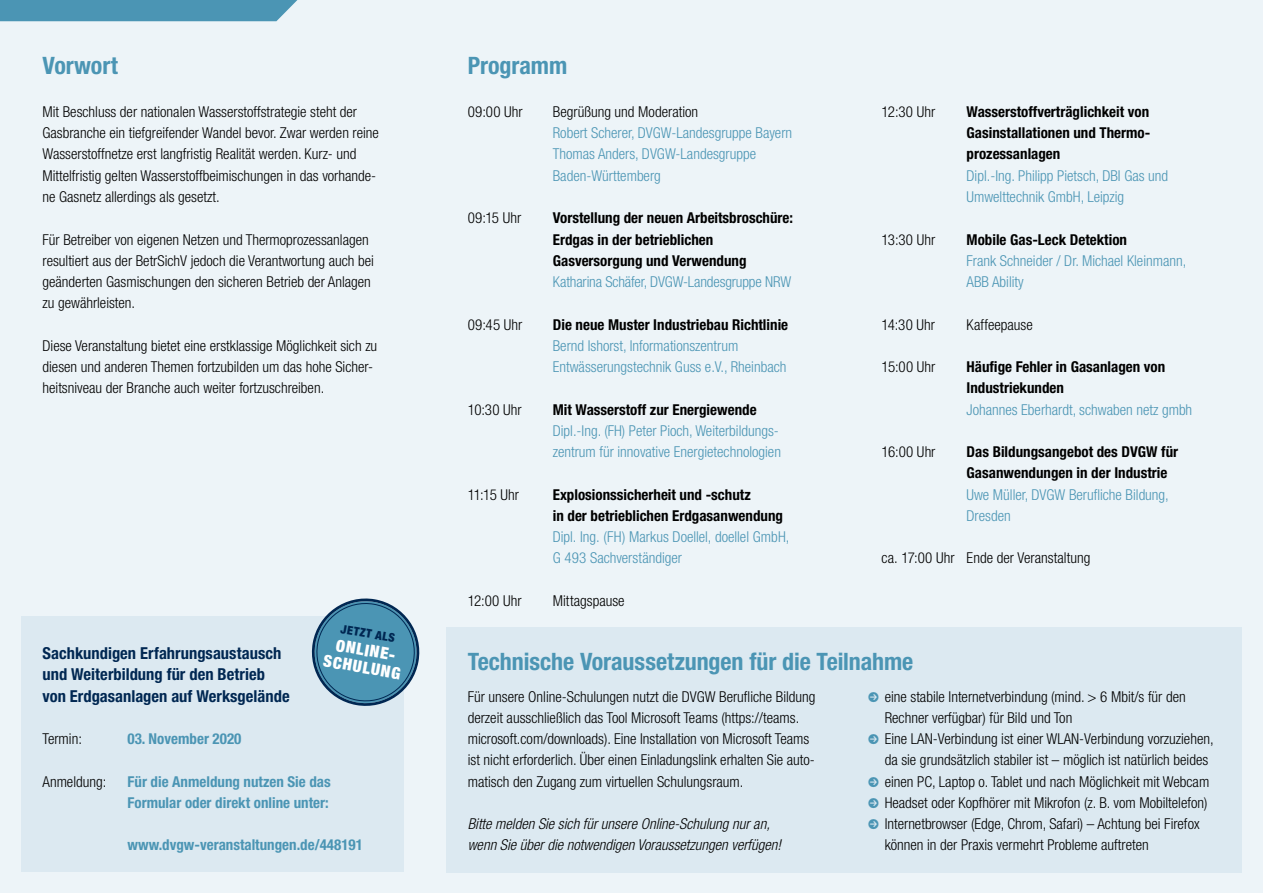
<style>
.page{position:relative;width:1263px;height:893px;background:#edf4f8}
.page>*{position:absolute;margin:0;border:0;box-sizing:border-box;transform-origin:0 0}
.t1{font:700 condensed 24px "Helvetica Neue LT Pro";letter-spacing:-.005em;color:#4b95b4}
.t2{font:700 condensed 24px "Helvetica Neue LT Std";letter-spacing:-.005em;color:#4b95b4}
.t3{font:700 condensed 16.5px/21.3px "Helvetica Neue LT Std";color:#002752}
.DVGW_Subheadline_77{font:900 condensed 16.5px "Helvetica Neue LT Std";color:#fff}
.DVGW_Zwischenübersch{font:300 condensed 15px/21.3px "Helvetica Neue LT Std";color:#000}
.t4{font:300 condensed 15px/21.3px "Helvetica Neue LT Pro";color:#000}
.DVGW_Zwischenübersch-2{font:300 condensed 15px/21.3px "Helvetica Neue LT Std";color:#4b95b4}
.DVGW_Zwischenübersch-3{font:700 condensed 15px/21.3px "Helvetica Neue LT Std";color:#000}
.DVGW_Zwischenübersch-4{font:700 condensed 15px/21.3px "Helvetica Neue LT Std";color:#4b95b4}
.t5{font:italic 300 condensed 15px "Helvetica Neue LT Std";color:#000}
.DVGW_Subheadline_77-2{font:900 condensed 12px "Helvetica Neue LT Std";color:#002752}
</style>
<div class="page">
<div style="left:0;top:0;width:297px;height:21px;background:#4b95b4"></div>
<div style="left:21px;top:617px;width:383px;height:255px;background:#dce9f1"></div>
<svg style="left:306px;top:598px;width:114px;height:108px"></svg>
<div style="left:446px;top:627px;width:796px;height:246px;background:#dce9f1"></div>
<p class="t2" style="left:43px;top:51px;width:77px">Vorwort</p>
<p class="DVGW_Zwischenübersch" style="left:43px;top:101px;width:338px">Mit Beschluss der nationalen Wasserstoffstrategie steht der Gasbranche ein tiefgreifender Wandel bevor. Zwar werden reine Wasserstoffnetze erst langfristig Realität werden. Kurz- und Mittelfristig gelten Wasserstoffbeimischungen in das vorhande&shy;ne Gasnetz allerdings als gesetzt.</p>
<p class="DVGW_Zwischenübersch" style="left:43px;top:228px;width:333px">Für Betreiber von eigenen Netzen und Thermoprozessanlagen resultiert aus der BetrSichV jedoch die Verantwortung auch bei geänderten Gasmischungen den sicheren Betrieb der Anlagen zu gewährleisten.</p>
<p class="DVGW_Zwischenübersch" style="left:43px;top:335px;width:336px">Diese Veranstaltung bietet eine erstklassige Möglichkeit sich zu diesen und anderen Themen fortzubilden um das hohe Sicher&shy;heitsniveau der Branche auch weiter fortzuschreiben.</p>
<p class="t2" style="left:468px;top:51px;width:101px">Programm</p>
<p class="DVGW_Zwischenübersch" style="left:468px;top:101px;width:56px">09:00 Uhr</p>
<p class="DVGW_Zwischenübersch" style="left:553px;top:101px;width:147px">Begrüßung und Moderation</p>
<p class="DVGW_Zwischenübersch-2" style="left:553px;top:122px;width:241px">Robert Scherer, DVGW-Landesgruppe Bayern</p>
<p class="DVGW_Zwischenübersch-2" style="left:553px;top:143px;width:205px">Thomas Anders, DVGW-Landesgruppe<br>Baden-Württemberg</p>
<p class="DVGW_Zwischenübersch" style="left:468px;top:207px;width:55px">09:15 Uhr</p>
<p class="DVGW_Zwischenübersch-3" style="left:553px;top:207px;width:242px">Vorstellung der neuen Arbeitsbroschüre:<br>Erdgas in der betrieblichen<br>Gasversorgung und Verwendung</p>
<p class="DVGW_Zwischenübersch-2" style="left:553px;top:271px;width:240px">Katharina Schäfer, DVGW-Landesgruppe NRW</p>
<p class="DVGW_Zwischenübersch" style="left:468px;top:313px;width:56px">09:45 Uhr</p>
<p class="DVGW_Zwischenübersch-3" style="left:553px;top:313px;width:237px">Die neue Muster Industriebau Richtlinie</p>
<p class="DVGW_Zwischenübersch-2" style="left:553px;top:335px;width:235px">Bernd Ishorst, Informationszentrum<br>Entwässerungstechnik Guss e.V., Rheinbach</p>
<p class="DVGW_Zwischenübersch" style="left:468px;top:398px;width:55px">10:30 Uhr</p>
<p class="DVGW_Zwischenübersch-3" style="left:553px;top:398px;width:205px">Mit Wasserstoff zur Energiewende</p>
<p class="DVGW_Zwischenübersch-2" style="left:553px;top:420px;width:230px">Dipl.-Ing. (FH) Peter Pioch, Weiterbildungs&shy;zentrum für innovative Energietechnologien</p>
<p class="DVGW_Zwischenübersch" style="left:468px;top:484px;width:53px">11:15 Uhr</p>
<p class="DVGW_Zwischenübersch-3" style="left:553px;top:483px;width:232px">Explosionssicherheit und -schutz<br>in der betrieblichen Erdgasanwendung</p>
<p class="DVGW_Zwischenübersch-2" style="left:553px;top:526px;width:238px">Dipl. Ing. (FH) Markus Doellel, doellel GmbH,<br>G 493 Sachverständiger</p>
<p class="DVGW_Zwischenübersch" style="left:468px;top:590px;width:55px">12:00 Uhr</p>
<p class="DVGW_Zwischenübersch" style="left:553px;top:590px;width:73px">Mittagspause</p>
<p class="DVGW_Zwischenübersch" style="left:881px;top:101px;width:55px">12:30 Uhr</p>
<p class="DVGW_Zwischenübersch-3" style="left:966px;top:101px;width:185px;text-align:justify">Wasserstoffverträglichkeit von Gasinstallationen und Thermo&shy;prozessanlagen</p>
<p class="DVGW_Zwischenübersch-2" style="left:966px;top:165px;width:203px">Dipl.-Ing. Philipp Pietsch, DBI Gas und<br>Umwelttechnik GmbH, Leipzig</p>
<p class="DVGW_Zwischenübersch" style="left:881px;top:228px;width:55px">13:30 Uhr</p>
<p class="DVGW_Zwischenübersch-3" style="left:966px;top:228px;width:162px">Mobile Gas-Leck Detektion</p>
<p class="DVGW_Zwischenübersch-2" style="left:966px;top:250px;width:221px">Frank Schneider / Dr. Michael Kleinmann,</p>
<p class="DVGW_Zwischenübersch-2" style="left:966px;top:271px;width:59px">ABB Ability</p>
<p class="DVGW_Zwischenübersch" style="left:881px;top:313px;width:55px">14:30 Uhr</p>
<p class="DVGW_Zwischenübersch" style="left:966px;top:313px;width:68px">Kaffeepause</p>
<p class="DVGW_Zwischenübersch" style="left:881px;top:356px;width:55px">15:00 Uhr</p>
<p class="DVGW_Zwischenübersch-3" style="left:966px;top:356px;width:200px">Häufige Fehler in Gasanlagen von<br>Industriekunden</p>
<p class="DVGW_Zwischenübersch-2" style="left:966px;top:398px;width:227px">Johannes Eberhardt, schwaben netz gmbh</p>
<p class="DVGW_Zwischenübersch" style="left:881px;top:441px;width:55px">16:00 Uhr</p>
<p class="DVGW_Zwischenübersch-3" style="left:966px;top:441px;width:213px">Das Bildungsangebot des DVGW für<br>Gasanwendungen in der Industrie</p>
<p class="DVGW_Zwischenübersch-2" style="left:966px;top:484px;width:204px">Uwe Müller, DVGW Berufliche Bildung,<br>Dresden</p>
<p class="DVGW_Zwischenübersch" style="left:881px;top:547px;width:210px">ca. 17:00 Uhr Ende der Veranstaltung</p>
<p class="DVGW_Subheadline_77-2" style="left:342px;top:621px;width:56px;rotate:10deg">JETZT ALS</p>
<p class="DVGW_Subheadline_77" style="left:338px;top:635px;width:64px;rotate:10deg">ONLINE-</p>
<p class="t3" style="left:43px;top:642px;width:249px">Sachkundigen Erfahrungsaustausch und Weiterbildung für den Betrieb von Erdgasanlagen auf Werksgelände</p>
<p class="DVGW_Zwischenübersch" style="left:43px;top:728px;width:41px">Termin:</p>
<p class="DVGW_Zwischenübersch-4" style="left:128px;top:728px;width:115px">03. November 2020</p>
<p class="DVGW_Zwischenübersch" style="left:43px;top:771px;width:65px">Anmeldung:</p>
<p class="DVGW_Zwischenübersch-4" style="left:128px;top:770px;width:205px">Für die Anmeldung nutzen Sie das<br>Formular oder direkt online unter:</p>
<p class="DVGW_Zwischenübersch-4" style="left:128px;top:834px;width:237px">www.dvgw-veranstaltungen.de/448191</p>
<p class="DVGW_Subheadline_77" style="left:325px;top:650px;width:79px;rotate:10deg">SCHULUNG</p>
<p class="t1" style="left:468px;top:647px;width:447px">Technische Voraussetzungen für die Teilnahme</p>
<p class="t4" style="left:468px;top:686px;width:349px">Für unsere Online-Schulungen nutzt die DVGW Berufliche Bildung derzeit ausschließlich das Tool Microsoft Teams (https://teams. microsoft.com/downloads). Eine Installation von Microsoft Teams ist nicht erforderlich. Über einen Einladungslink erhalten Sie auto&shy;matisch den Zugang zum virtuellen Schulungsraum.</p>
<p class="t5" style="left:468px;top:815px;width:304px">Bitte melden Sie sich für unsere Online-Schulung nur an,</p>
<p class="t5" style="left:468px;top:836px;width:315px">wenn Sie über die notwendigen Voraussetzungen verfügen!</p>
<p class="t4" style="left:885px;top:686px;width:302px">eine stabile Internetverbindung (mind. &gt; 6 Mbit/s für den<br>Rechner verfügbar) für Bild und Ton</p>
<p class="t4" style="left:885px;top:728px;width:330px">Eine LAN-Verbindung ist einer WLAN-Verbindung vorzuziehen, da sie grundsätzlich stabiler ist – möglich ist natürlich beides</p>
<p class="t4" style="left:885px;top:771px;width:326px">einen PC, Laptop o. Tablet und nach Möglichkeit mit Webcam</p>
<p class="t4" style="left:885px;top:792px;width:324px">Headset oder Kopfhörer mit Mikrofon (z. B. vom Mobiltelefon)</p>
<p class="t4" style="left:885px;top:813px;width:316px">Internetbrowser (Edge, Chrom, Safari) – Achtung bei Firefox können in der Praxis vermehrt Probleme auftreten</p>
</div>
